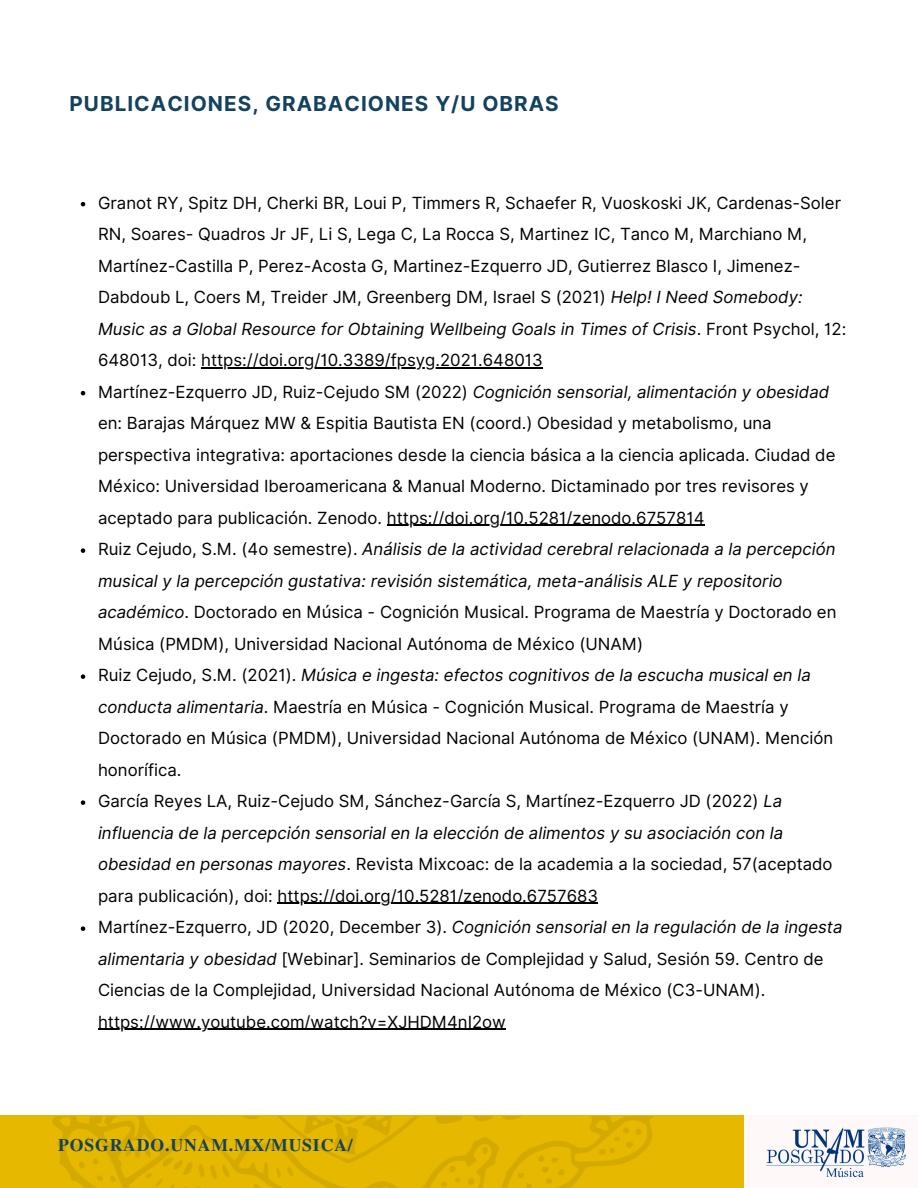
<style>
.page{position:relative;width:918px;height:1188px;background:#fff}
.page>*{position:absolute;margin:0;border:0;box-sizing:border-box;transform-origin:0 0}
.t1{font:700 20.7px "Inter";letter-spacing:.05em;color:#134261}
.t2{font:700 17.7px "Te X Gyre Termes";letter-spacing:.05em;color:#134261}
.t3{font:16.8px/31.5px "Inter";color:#000}
.s1{font-style:italic}
</style>
<div class="page">
<svg style="left:81px;top:202px;width:4px;height:4px"></svg>
<hr style="left:201px;top:367px;width:342px;height:1px;background:#000">
<svg style="left:81px;top:391px;width:4px;height:4px"></svg>
<hr style="left:387px;top:525px;width:318px;height:1px;background:#000">
<svg style="left:81px;top:548px;width:4px;height:5px"></svg>
<svg style="left:81px;top:674px;width:4px;height:5px"></svg>
<svg style="left:81px;top:800px;width:4px;height:5px"></svg>
<hr style="left:278px;top:903px;width:320px;height:1px;background:#000">
<svg style="left:81px;top:926px;width:4px;height:5px"></svg>
<hr style="left:98px;top:1029px;width:408px;height:1px;background:#000">
<svg style="left:0;top:1115px;width:918px;height:73px;background:#e2b500"></svg>
<img style="left:745px;top:1115px;width:173px;height:73px">
<p class="t1" style="left:70px;top:91px;width:491px">PUBLICACIONES, GRABACIONES Y/U OBRAS</p>
<p class="t3" style="left:98px;top:187px;width:750px">Granot RY, Spitz DH, Cherki BR, Loui P, Timmers R, Schaefer R, Vuoskoski JK, Cardenas-Soler RN, Soares- Quadros Jr JF, Li S, Lega C, La Rocca S, Martinez IC, Tanco M, Marchiano M, Martínez-Castilla P, Perez-Acosta G, Martinez-Ezquerro JD, Gutierrez Blasco I, Jimenez-Dabdoub L, Coers M, Treider JM, Greenberg DM, Israel S (2021) <span class="s1">Help! I Need Somebody:<br>Music as a Global Resource for Obtaining Wellbeing Goals in Times of Crisis</span>. Front Psychol, 12:<br>648013, doi: https://doi.org/10.3389/fpsyg.2021.648013<br>Martínez-Ezquerro JD, Ruiz-Cejudo SM (2022) <span class="s1">Cognición sensorial, alimentación y obesidad </span>en: Barajas Márquez MW &amp; Espitia Bautista EN (coord.) Obesidad y metabolismo, una perspectiva integrativa: aportaciones desde la ciencia básica a la ciencia aplicada. Ciudad de México: Universidad Iberoamericana &amp; Manual Moderno. Dictaminado por tres revisores y aceptado para publicación. Zenodo. https://doi.org/10.5281/zenodo.6757814<br>Ruiz Cejudo, S.M. (4o semestre). <span class="s1">Análisis de la actividad cerebral relacionada a la percepción musical y la percepción gustativa: revisión sistemática, meta-análisis ALE y repositorio académico</span>. Doctorado en Música - Cognición Musical. Programa de Maestría y Doctorado en Música (PMDM), Universidad Nacional Autónoma de México (UNAM)<br>Ruiz Cejudo, S.M. (2021). <span class="s1">Música e ingesta: efectos cognitivos de la escucha musical en la conducta alimentaria</span>. Maestría en Música - Cognición Musical. Programa de Maestría y Doctorado en Música (PMDM), Universidad Nacional Autónoma de México (UNAM). Mención honorífica.<br>García Reyes LA, Ruiz-Cejudo SM, Sánchez-García S, Martínez-Ezquerro JD (2022) <span class="s1">La influencia de la percepción sensorial en la elección de alimentos y su asociación con la obesidad en personas mayores</span>. Revista Mixcoac: de la academia a la sociedad, 57(aceptado para publicación), doi: https://doi.org/10.5281/zenodo.6757683<br>Martínez-Ezquerro, JD (2020, December 3). <span class="s1">Cognición sensorial en la regulación de la ingesta alimentaria y obesidad</span> [Webinar]. Seminarios de Complejidad y Salud, Sesión 59. Centro de Ciencias de la Complejidad, Universidad Nacional Autónoma de México (C3-UNAM). https://www.youtube.com/watch?v=XJHDM4nI2ow</p>
<p class="t2" style="left:58px;top:1131px;width:296px">POSGRADO.UNAM.MX/MUSICA/</p>
</div>
